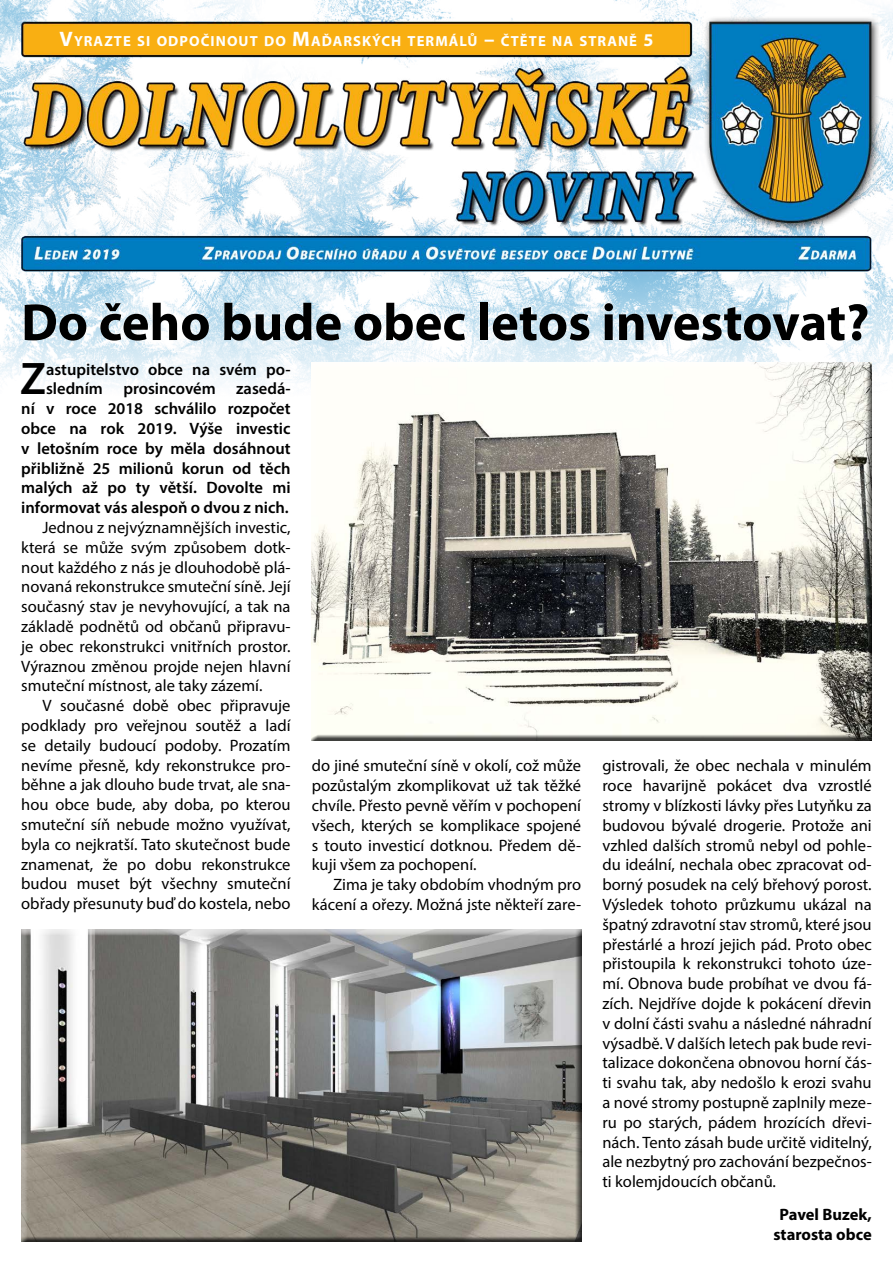
<style>
.page{position:relative;width:893px;height:1263px;background:#fff}
.page>*{position:absolute;margin:0;border:0;box-sizing:border-box;transform-origin:0 0}
.t1{font:700 52.5px "Myriad Pro";color:#000}
.t2{font:600 45.9px "Myriad Pro";color:#000}
.t3{font:16.5px/19.8px "Myriad Pro";color:#000;text-align:justify}
.t4{font:600 16.5px/19.8px "Myriad Pro";color:#000;text-align:right}
.t5{font:700 16.5px/19.8px "Myriad Pro";color:#000;text-align:center}
.t6{font:700 14.7px "Myriad Pro";letter-spacing:.07em;color:#fff}
.s1{font-size:21px}
.s2{font-size:18px}
</style>
<div class="page">
<img style="left:0;top:0;width:893px;height:387px">
<div style="left:311px;top:362px;width:561px;height:380px;background:#000;opacity:.75"></div>
<div style="left:21px;top:929px;width:561px;height:315px;background:#000;opacity:.75"></div>
<p class="t6" style="left:60px;top:32px;width:595px"><span class="s1">V</span>YRAZTE SI ODPOČINOUT DO <span class="s1">M</span>AĎARSKÝCH TERMÁLŮ <span class="s1">–</span> ČTĚTE NA STRANĚ <span class="s2">5</span></p>
<h1 class="t1" style="left:21px;top:288px;width:850px">Do čeho bude obec letos investovat?</h1>
<h2 class="t2" style="left:20px;top:350px;width:27px">Z</h2>
<p class="t4" style="left:21px;top:359px;width:271px">astupitelstvo obce na svém po&shy;sledním prosincovém zasedá-<br>ní v roce 2018 schválilo rozpočet obce na rok 2019. Výše investic v letošním roce by měla dosáhnout přibližně 25 milionů korun od těch malých až po ty větší. Dovolte mi informovat vás alespoň o dvou z nich.</p>
<p class="t3" style="left:21px;top:517px;width:271px;text-indent:21px">Jednou z nejvýznamnějších investic, která se může svým způsobem dotk&shy;nout každého z nás je dlouhodobě plá&shy;novaná rekonstrukce smuteční síně. Její současný stav je nevyhovující, a tak na základě podnětů od občanů připravu&shy;je obec rekonstrukci vnitřních prostor.<br>Výraznou změnou projde nejen hlavní smuteční místnost, ale taky zázemí.</p>
<p class="t3" style="left:21px;top:695px;width:271px;text-indent:21px">V současné době obec připravuje podklady pro veřejnou soutěž a ladí se detaily budoucí podoby. Prozatím nevíme přesně, kdy rekonstrukce pro&shy;běhne a jak dlouho bude trvat, ale sna&shy;hou obce bude, aby doba, po kterou smuteční síň nebude možno využívat, byla co nejkratší. Tato skutečnost bude znamenat, že po dobu rekonstrukce budou muset být všechny smuteční obřady přesunuty buď do kostela, nebo</p>
<p class="t3" style="left:312px;top:756px;width:271px">do jiné smuteční síně v okolí, což může pozůstalým zkomplikovat už tak těžké chvíle. Přesto pevně věřím v pochopení všech, kterých se komplikace spojené s touto investicí dotknou. Předem dě&shy;kuji všem za pochopení.</p>
<p class="t3" style="left:312px;top:874px;width:271px;text-align:right">Zima je taky obdobím vhodným pro kácení a ořezy. Možná jste někteří zare-</p>
<p class="t3" style="left:602px;top:756px;width:271px">gistrovali, že obec nechala v minulém roce havarijně pokácet dva vzrostlé stromy v blízkosti lávky přes Lutyňku za budovou bývalé drogerie. Protože ani vzhled dalších stromů nebyl od pohle&shy;du ideální, nechala obec zpracovat od&shy;borný posudek na celý břehový porost.<br>Výsledek tohoto průzkumu ukázal na špatný zdravotní stav stromů, které jsou přestárlé a hrozí jejich pád. Proto obec přistoupila k rekonstrukci tohoto úze&shy;mí. Obnova bude probíhat ve dvou fá&shy;zích. Nejdříve dojde k pokácení dřevin v dolní části svahu a následné náhradní výsadbě. V dalších letech pak bude revi&shy;talizace dokončena obnovou horní čás&shy;ti svahu tak, aby nedošlo k erozi svahu a nové stromy postupně zaplnily meze&shy;ru po starých, pádem hrozících dřevi&shy;nách. Tento zásah bude určitě viditelný, ale nezbytný pro zachování bezpečnos&shy;ti kolemjdoucích občanů.</p>
<p class="t5" style="left:773px;top:1204px;width:100px">Pavel Buzek, starosta obce</p>
</div>
